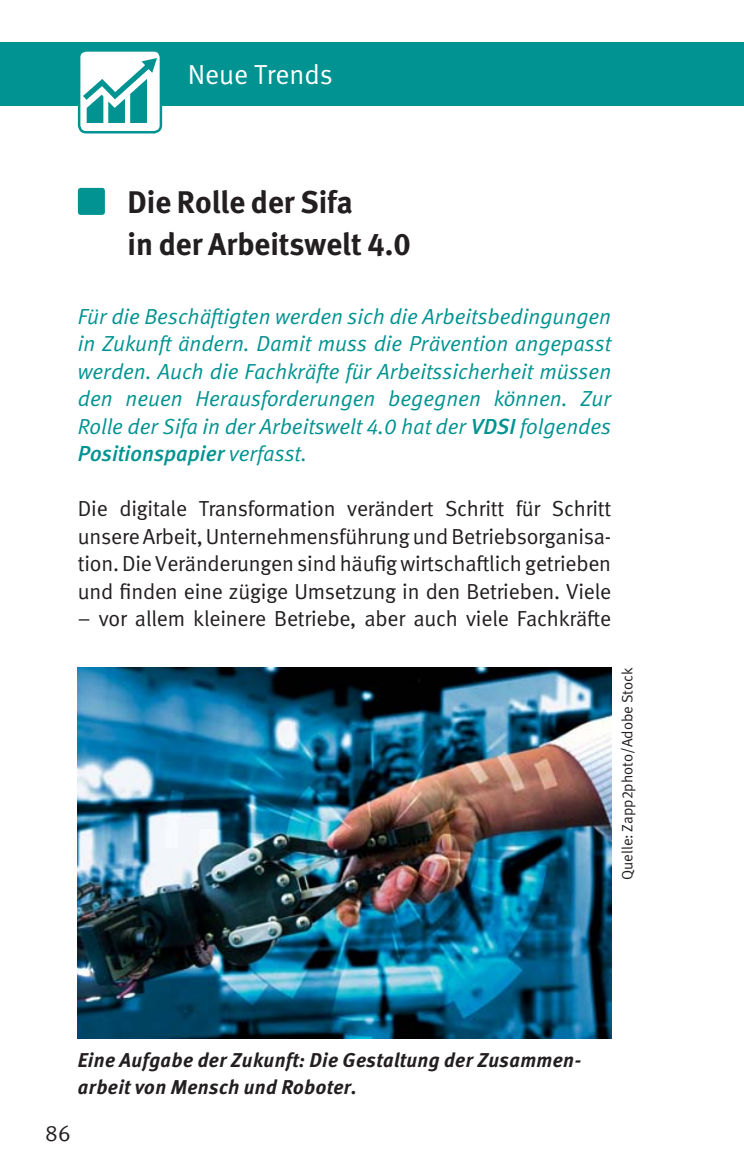
<style>
.page{position:relative;width:744px;height:1176px;background:#fff}
.page>*{position:absolute;margin:0;border:0;box-sizing:border-box;transform-origin:0 0}
.t1{font:700 31.25px/41.2px "DGUV Meta";color:#231f20}
.t2{font:27.5px "DGUV Meta";color:#fff}
.t3{font:22.5px "DGUV Meta";color:#231f20}
.t4{font:italic 21.75px/27.5px "DGUV Meta";color:#009391;text-align:justify}
.t5{font:21.75px/27.5px "DGUV Meta";letter-spacing:-.01em;color:#231f20;text-align:justify}
.t6{font:italic 700 20px/27.5px "DGUV Meta";letter-spacing:.02em;color:#231f20}
.t7{font:15px "DGUV Meta";color:#231f20}
.s1{font-weight:500}
</style>
<div class="page">
<div style="left:0;top:42px;width:744px;height:64px;background:#009391"></div>
<div style="left:79px;top:50px;width:82px;height:82px;background:#fff;border-radius:7px"></div>
<img style="left:84px;top:58px;width:72px;height:65px">
<div style="left:78px;top:49px;width:84px;height:84px;border:2px solid #009391;border-radius:7px"></div>
<div style="left:78px;top:188px;width:27px;height:27px;background:#009391;border-radius:3px"></div>
<img style="left:78px;top:667px;width:533px;height:370px">
<p class="t2" style="left:188px;top:64px;width:147px">Neue Trends</p>
<h1 class="t1" style="left:127px;top:185px;width:285px">Die Rolle der Sifa<br>in der Arbeitswelt 4.0</h1>
<p class="t4" style="left:78px;top:304px;width:535px">Für die Beschäftigten werden sich die Arbeitsbedingungen in Zukunft ändern. Damit muss die Prävention angepasst werden. Auch die Fachkräfte für Arbeitssicherheit müssen den neuen Herausforderungen begegnen können. Zur Rolle der Sifa in der Arbeitswelt 4.0 hat der <span class="s1">VDSI</span> folgendes <span class="s1">Positionspapier</span> verfasst.</p>
<p class="t5" style="left:78px;top:497px;width:535px">Die digitale Transformation verändert Schritt für Schritt unsere Arbeit, Unternehmensführung und Betriebsorganisa&shy;tion. Die Veränderungen sind häufig wirtschaftlich getrieben und finden eine zügige Umsetzung in den Betrieben. Viele</p>
<p class="t5" style="left:78px;top:607px;width:535px">– vor allem kleinere Betriebe, aber auch viele Fachkräfte</p>
<p class="t7" style="left:622px;top:879px;width:214px;rotate:-90deg">Quelle: Zapp2photo/Adobe Stock</p>
<p class="t6" style="left:78px;top:1047px;width:505px">Eine Aufgabe der Zukunft: Die Gestaltung der Zusammen&shy;arbeit von Mensch und Roboter.</p>
<p class="t3" style="left:45px;top:1124px;width:27px">86</p>
</div>
